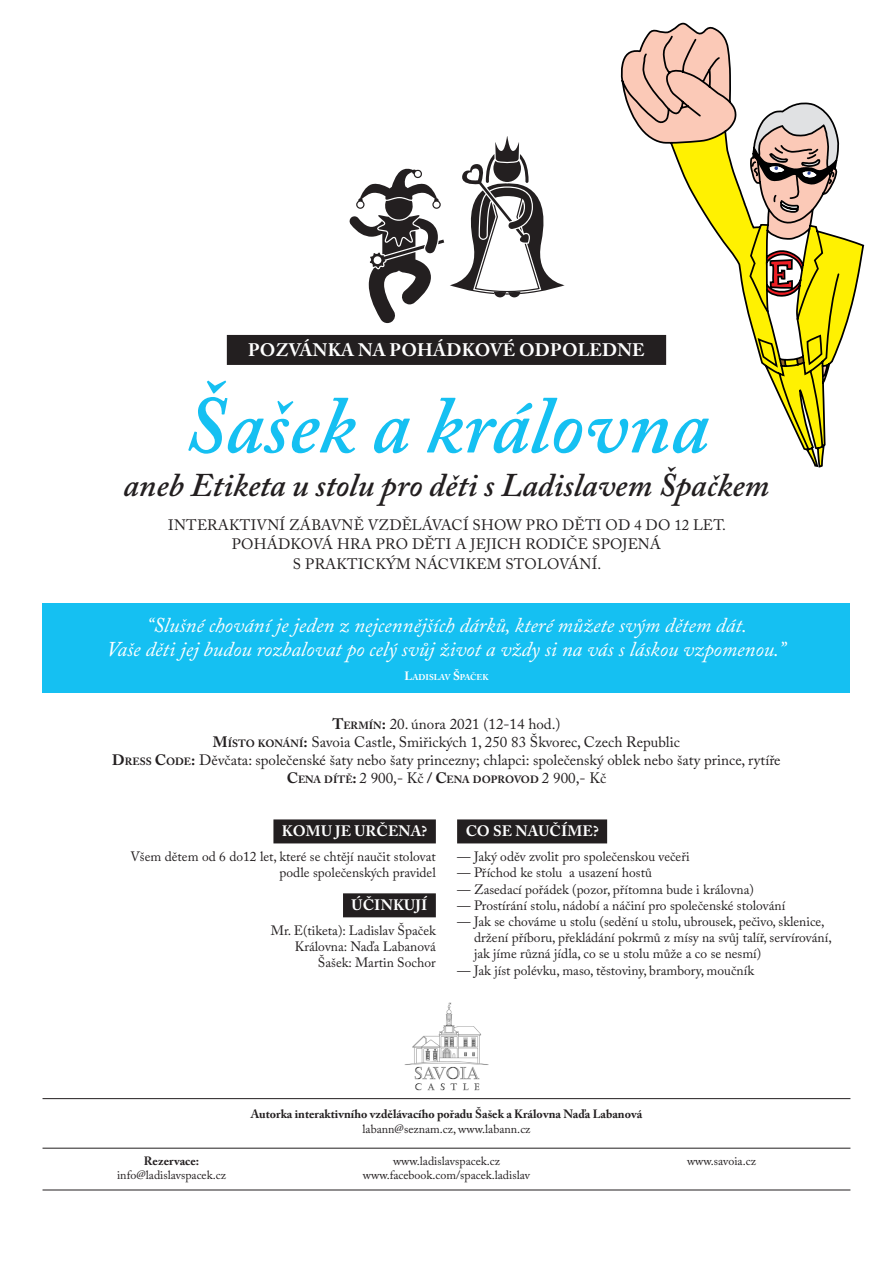
<style>
.page{position:relative;width:893px;height:1263px;background:#fff}
.page>*{position:absolute;margin:0;border:0;box-sizing:border-box;transform-origin:0 0}
.t1{font:italic 600 81px "Adobe Caslon Pro";color:#15c0f2}
.t2{font:italic 600 33px "Adobe Caslon Pro";color:#231f20}
.t3{font:italic 21px/24px "Adobe Caslon Pro";color:#fff;text-align:center}
.t4{font:700 18px "Adobe Caslon Pro";letter-spacing:.015em;color:#fff}
.t5{font:15px/19.5px "Adobe Caslon Pro";color:#231f20;text-align:center}
.t6{font:700 15px "Adobe Caslon Pro";letter-spacing:.015em;color:#fff}
.t7{font:13.5px/16.2px "Adobe Caslon Pro";color:#231f20;text-align:right}
.t8{font:12px/14.4px "Adobe Caslon Pro";color:#231f20;text-align:center}
.t9{font:700 12px "Adobe Caslon Pro";color:#231f20}
.t10{font:700 10.5px "Adobe Caslon Pro";letter-spacing:-.01em;color:#231f20}
.t11{font:700 8.4px "Adobe Caslon Pro";letter-spacing:-.01em;color:#fff}
.s1{font-size:12px}
.s2{font-weight:700}
.s3{font-weight:700;font-size:10.5px}
.s4{font-size:15px}
.s5{font-weight:400;font-size:15px}
</style>
<div class="page">
<div style="left:227px;top:335px;width:439px;height:30px;background:#231f20"></div>
<div style="left:273px;top:819px;width:163px;height:24px;background:#231f20"></div>
<div style="left:343px;top:893px;width:93px;height:24px;background:#231f20"></div>
<div style="left:457px;top:819px;width:150px;height:24px;background:#231f20"></div>
<div style="left:43px;top:603px;width:807px;height:89px;background:#15c0f2"></div>
<svg style="left:450px;top:136px;width:115px;height:161px"></svg>
<svg style="left:349px;top:168px;width:95px;height:155px"></svg>
<hr style="left:43px;top:1148px;width:807px;height:1px;background:#231f20">
<hr style="left:43px;top:1098px;width:807px;height:1px;background:#231f20">
<hr style="left:43px;top:1189px;width:807px;height:1px;background:#231f20">
<img style="left:404px;top:1002px;width:85px;height:89px">
<svg style="left:620px;top:22px;width:245px;height:446px"></svg>
<p class="t4" style="left:248px;top:339px;width:398px">POZVÁNKA NA POHÁDKOVÉ ODPOLEDNE</p>
<p class="t1" style="left:184px;top:377px;width:526px">Šašek a královna</p>
<p class="t2" style="left:124px;top:465px;width:647px">aneb Etiketa u stolu pro děti s Ladislavem Špačkem</p>
<p class="t5" style="left:168px;top:515px;width:559px">INTERAKTIVNÍ ZÁBAVNĚ VZDĚLÁVACÍ SHOW PRO DĚTI OD 4 DO 12 LET.<br>POHÁDKOVÁ HRA PRO DĚTI A JEJICH RODIČE SPOJENÁ<br>S PRAKTICKÝM NÁCVIKEM STOLOVÁNÍ.</p>
<p class="t3" style="left:107px;top:612px;width:681px">“Slušné chování je jeden z nejcennějších dárků, které můžete svým dětem dát.<br>Vaše děti jej budou rozbalovat po celý svůj život a vždy si na vás s láskou vzpomenou.”</p>
<p class="t11" style="left:404px;top:672px;width:86px"><span class="s1">L</span>ADISLAV <span class="s1">Š</span>PAČEK</p>
<p class="t5" style="left:332px;top:714px;width:230px"><span class="s2">T</span><span class="s3">ERMÍN</span><span class="s2">:</span> 20. února 2021 (12-14 hod.)</p>
<p class="t5" style="left:213px;top:732px;width:468px"><span class="s2">M</span><span class="s3">ÍSTO KONÁNÍ</span><span class="s2">:</span> Savoia Castle, Smiřických 1, 250 83 Škvorec, Czech Republic</p>
<p class="t5" style="left:112px;top:750px;width:670px"><span class="s2">D</span><span class="s3">RESS</span> <span class="s2">C</span><span class="s3">ODE</span><span class="s2">:</span> Děvčata: společenské šaty nebo šaty princezny; chlapci: společenský oblek nebo šaty prince, rytíře</p>
<p class="t10" style="left:287px;top:773px;width:321px"><span class="s4">C</span>ENA DÍTĚ<span class="s4">:</span> <span class="s5">2 900,- Kč</span> <span class="s4">/ C</span>ENA DOPROVOD <span class="s5">2 900,- Kč</span></p>
<p class="t6" style="left:282px;top:822px;width:147px">KOMU JE URČENA?</p>
<p class="t7" style="left:130px;top:848px;width:307px">Všem dětem od 6 do12 let, které se chtějí naučit stolovat podle společenských pravidel</p>
<p class="t6" style="left:351px;top:896px;width:77px">ÚČINKUJÍ</p>
<p class="t7" style="left:271px;top:922px;width:166px">Mr. E(tiketa): Ladislav Špaček</p>
<p class="t7" style="left:295px;top:938px;width:143px">Královna: Naďa Labanová</p>
<p class="t7" style="left:318px;top:955px;width:119px">Šašek: Martin Sochor</p>
<p class="t6" style="left:466px;top:822px;width:135px">CO SE NAUČÍME?</p>
<p class="t7" style="left:457px;top:848px;width:234px">— Jaký oděv zvolit pro společenskou večeři</p>
<p class="t7" style="left:457px;top:865px;width:196px">— Příchod ke stolu a usazení hostů</p>
<p class="t7" style="left:457px;top:881px;width:298px">— Zasedací pořádek (pozor, přítomna bude i královna)</p>
<p class="t7" style="left:457px;top:897px;width:330px">— Prostírání stolu, nádobí a náčiní pro společenské stolování</p>
<p class="t7" style="left:474px;top:913px;width:359px;text-align:left;text-indent:-17px">— Jak se chováme u stolu (sedění u stolu, ubrousek, pečivo, sklenice, držení příboru, překládání pokrmů z mísy na svůj talíř, servírování, jak jíme různá jídla, co se u stolu může a co se nesmí)</p>
<p class="t7" style="left:457px;top:962px;width:298px">— Jak jíst polévku, maso, těstoviny, brambory, moučník</p>
<p class="t9" style="left:251px;top:1107px;width:393px">Autorka interaktivního vzdělávacího pořadu Šašek a Královna Naďa Labanová</p>
<p class="t8" style="left:362px;top:1121px;width:169px">labann@seznam.cz, www.labann.cz</p>
<p class="t8" style="left:117px;top:1153px;width:110px"><span class="s2">Rezervace: </span>info@ladislavspacek.cz</p>
<p class="t8" style="left:393px;top:1153px;width:108px">www.ladislavspacek.cz</p>
<p class="t8" style="left:363px;top:1168px;width:169px">www.facebook.com/spacek.ladislav</p>
<p class="t8" style="left:687px;top:1153px;width:70px">www.savoia.cz</p>
</div>
